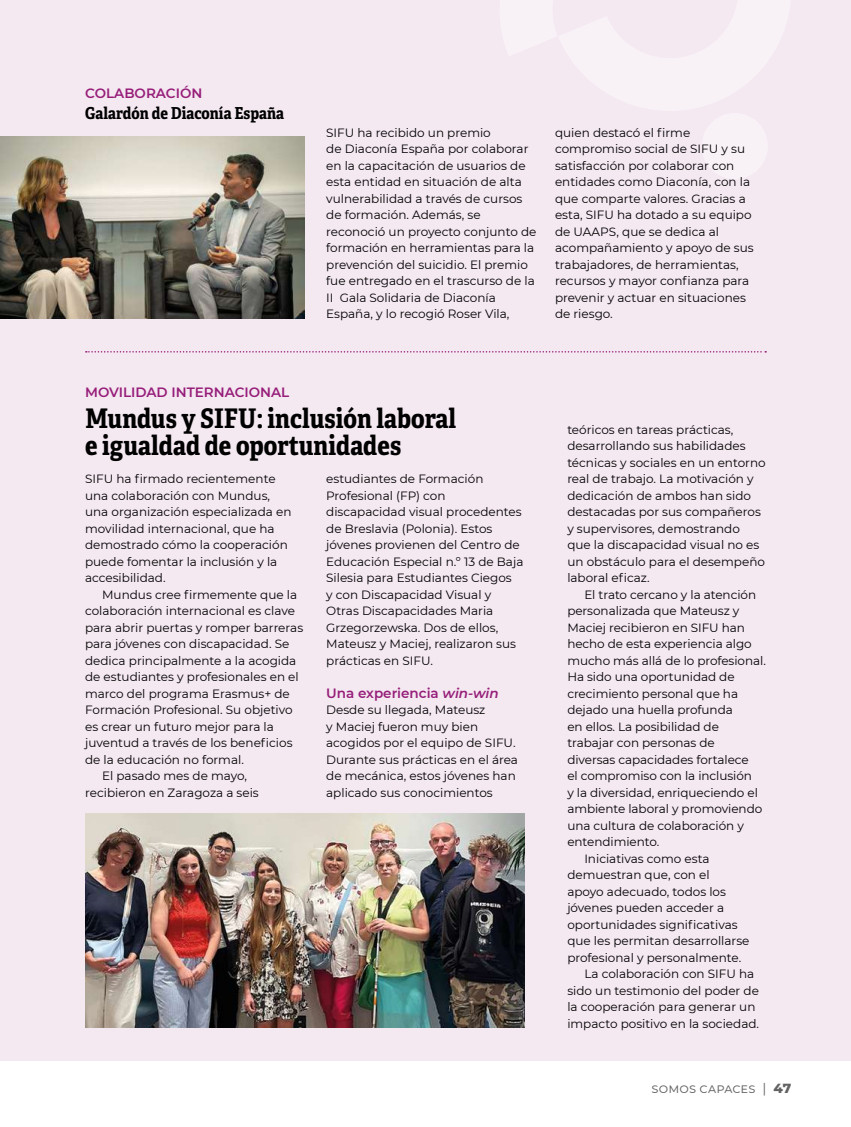
<style>
.page{position:relative;width:851px;height:1127px;background:#fff}
.page>*{position:absolute;margin:0;border:0;box-sizing:border-box;transform-origin:0 0}
.t1{font:700 27px/27px "Adelle Condensed";color:#000}
.t2{font:700 16.5px "Adelle Condensed";color:#000}
.t3{font:600 13.5px "Montserrat";color:#961e79}
.t4{font:13.5px "Montserrat";color:#646363}
.t5{font:12px/16.5px "Montserrat";color:#000}
.s1{font-style:italic}
.s2{font-weight:800}
</style>
<div class="page">
<div style="left:0;top:0;width:850px;height:1061px;background:#f4e8f1"></div>
<svg style="left:86px;top:351px;width:680px;height:1px"></svg>
<img style="left:0;top:136px;width:305px;height:182px">
<img style="left:85px;top:813px;width:439px;height:214px">
<p class="t3" style="left:85px;top:84px;width:119px">COLABORACIÓN</p>
<h2 class="t2" style="left:85px;top:103px;width:200px">Galardón de Diaconía España</h2>
<p class="t5" style="left:326px;top:124px;width:212px">SIFU ha recibido un premio<br>de Diaconía España por colaborar en la capacitación de usuarios de esta entidad en situación de alta vulnerabilidad a través de cursos de formación. Además, se reconoció un proyecto conjunto de formación en herramientas para la prevención del suicidio. El premio fue entregado en el trascurso de la<br>II Gala Solidaria de Diaconía<br>España, y lo recogió Roser Vila,</p>
<p class="t5" style="left:555px;top:124px;width:200px">quien destacó el firme compromiso social de SIFU y su satisfacción por colaborar con entidades como Diaconía, con la que comparte valores. Gracias a esta, SIFU ha dotado a su equipo de UAAPS, que se dedica al acompañamiento y apoyo de sus trabajadores, de herramientas, recursos y mayor confianza para prevenir y actuar en situaciones de riesgo.</p>
<p class="t3" style="left:85px;top:383px;width:206px">MOVILIDAD INTERNACIONAL</p>
<h1 class="t1" style="left:85px;top:405px;width:372px">Mundus y SIFU: inclusión laboral e igualdad de oportunidades</h1>
<p class="t5" style="left:85px;top:470px;width:208px">SIFU ha firmado recientemente una colaboración con Mundus, una organización especializada en movilidad internacional, que ha demostrado cómo la cooperación puede fomentar la inclusión y la accesibilidad.</p>
<p class="t5" style="left:102px;top:586px;width:197px">Mundus cree firmemente que la</p>
<p class="t5" style="left:85px;top:602px;width:211px">colaboración internacional es clave</p>
<p class="t5" style="left:85px;top:619px;width:219px">para abrir puertas y romper barreras</p>
<p class="t5" style="left:85px;top:635px;width:206px">para jóvenes con discapacidad. Se</p>
<p class="t5" style="left:85px;top:652px;width:213px">dedica principalmente a la acogida</p>
<p class="t5" style="left:85px;top:668px;width:215px">de estudiantes y profesionales en el</p>
<p class="t5" style="left:85px;top:685px;width:206px">marco del programa Erasmus+ de</p>
<p class="t5" style="left:85px;top:701px;width:209px">Formación Profesional. Su objetivo</p>
<p class="t5" style="left:85px;top:718px;width:190px">es crear un futuro mejor para la</p>
<p class="t5" style="left:85px;top:734px;width:209px">juventud a través de los beneficios</p>
<p class="t5" style="left:85px;top:751px;width:160px">de la educación no formal.</p>
<p class="t5" style="left:102px;top:767px;width:146px">El pasado mes de mayo,</p>
<p class="t5" style="left:85px;top:784px;width:175px">recibieron en Zaragoza a seis</p>
<p class="t5" style="left:326px;top:470px;width:199px">estudiantes de Formación<br>Profesional (FP) con discapacidad visual procedentes de Breslavia (Polonia). Estos jóvenes provienen del Centro de<br>Educación Especial n.º 13 de Baja<br>Silesia para Estudiantes Ciegos<br>y con Discapacidad Visual y<br>Otras Discapacidades Maria<br>Grzegorzewska. Dos de ellos,<br>Mateusz y Maciej, realizaron sus prácticas en SIFU.</p>
<p class="t3" style="left:326px;top:683px;width:174px">Una experiencia <span class="s1">win-win</span></p>
<p class="t5" style="left:326px;top:701px;width:193px">Desde su llegada, Mateusz<br>y Maciej fueron muy bien acogidos por el equipo de SIFU.<br>Durante sus prácticas en el área de mecánica, estos jóvenes han aplicado sus conocimientos</p>
<p class="t5" style="left:567px;top:421px;width:200px">teóricos en tareas prácticas, desarrollando sus habilidades técnicas y sociales en un entorno real de trabajo. La motivación y dedicación de ambos han sido destacadas por sus compañeros y supervisores, demostrando que la discapacidad visual no es un obstáculo para el desempeño laboral eficaz.</p>
<p class="t5" style="left:584px;top:586px;width:173px">El trato cercano y la atención</p>
<p class="t5" style="left:567px;top:602px;width:173px">personalizada que Mateusz y</p>
<p class="t5" style="left:567px;top:619px;width:179px">Maciej recibieron en SIFU han</p>
<p class="t5" style="left:567px;top:635px;width:186px">hecho de esta experiencia algo</p>
<p class="t5" style="left:567px;top:652px;width:200px">mucho más allá de lo profesional.</p>
<p class="t5" style="left:567px;top:668px;width:169px">Ha sido una oportunidad de</p>
<p class="t5" style="left:567px;top:685px;width:172px">crecimiento personal que ha</p>
<p class="t5" style="left:567px;top:701px;width:167px">dejado una huella profunda</p>
<p class="t5" style="left:567px;top:718px;width:153px">en ellos. La posibilidad de</p>
<p class="t5" style="left:567px;top:734px;width:149px">trabajar con personas de</p>
<p class="t5" style="left:567px;top:751px;width:183px">diversas capacidades fortalece</p>
<p class="t5" style="left:567px;top:767px;width:186px">el compromiso con la inclusión</p>
<p class="t5" style="left:567px;top:784px;width:192px">y la diversidad, enriqueciendo el</p>
<p class="t5" style="left:567px;top:800px;width:196px">ambiente laboral y promoviendo</p>
<p class="t5" style="left:567px;top:817px;width:178px">una cultura de colaboración y</p>
<p class="t5" style="left:567px;top:833px;width:93px">entendimiento.</p>
<p class="t5" style="left:584px;top:850px;width:127px">Iniciativas como esta</p>
<p class="t5" style="left:567px;top:866px;width:144px">demuestran que, con el</p>
<p class="t5" style="left:567px;top:883px;width:160px">apoyo adecuado, todos los</p>
<p class="t5" style="left:567px;top:899px;width:158px">jóvenes pueden acceder a</p>
<p class="t5" style="left:567px;top:916px;width:172px">oportunidades significativas</p>
<p class="t5" style="left:567px;top:932px;width:184px">que les permitan desarrollarse</p>
<p class="t5" style="left:567px;top:949px;width:175px">profesional y personalmente.</p>
<p class="t5" style="left:584px;top:965px;width:171px">La colaboración con SIFU ha</p>
<p class="t5" style="left:567px;top:982px;width:193px">sido un testimonio del poder de</p>
<p class="t5" style="left:567px;top:998px;width:190px">la cooperación para generar un</p>
<p class="t5" style="left:567px;top:1015px;width:193px">impacto positivo en la sociedad.</p>
<p class="t4" style="left:651px;top:1079px;width:141px">somos capaces | <span class="s2">47</span></p>
</div>
